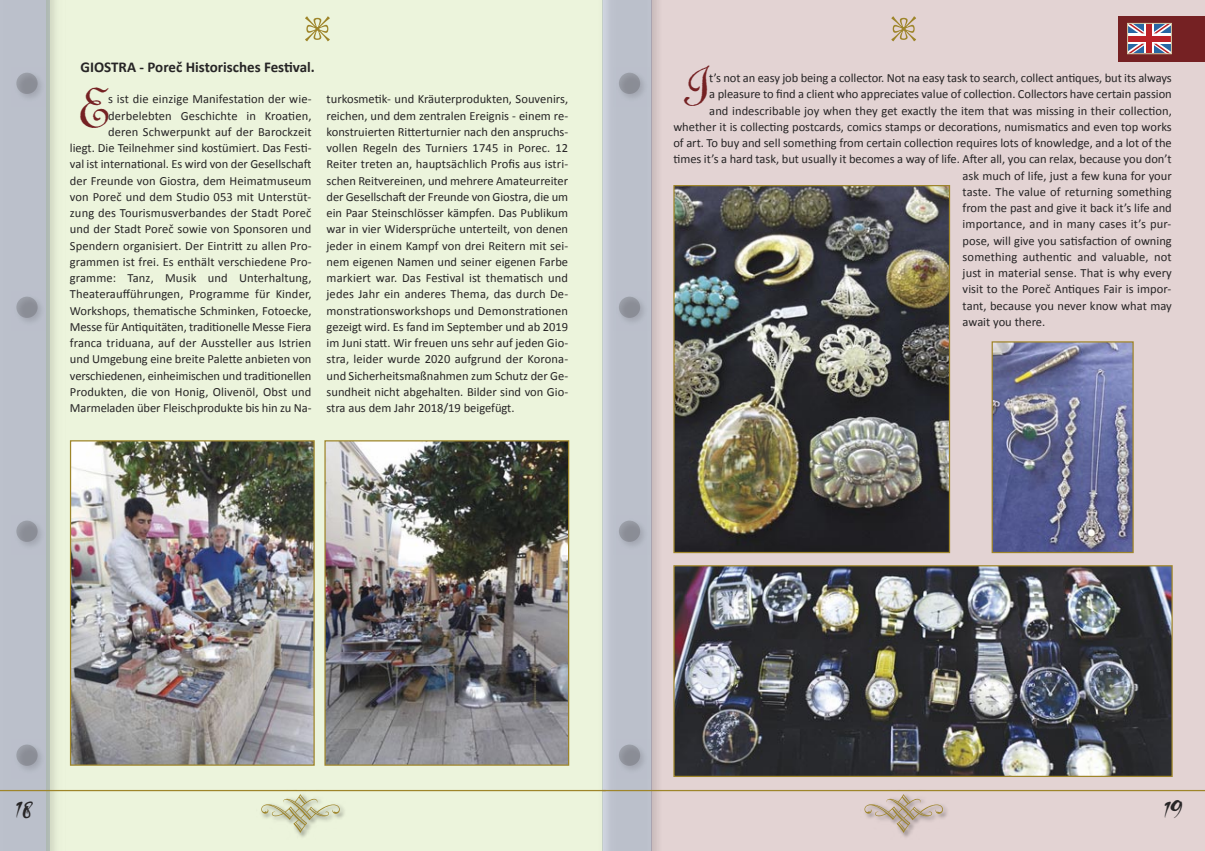
<style>
.page{position:relative;width:1205px;height:851px;background:#fff}
.page>*{position:absolute;margin:0;border:0;box-sizing:border-box;transform-origin:0 0}
.t1{font:41px "Annabel Antique Script";color:#752123}
.t2{font:700 15px "Calibri";color:#272526}
.t3{font:15px "Bonogoda";color:#272526}
.t4{font:12.5px/16.2px "Calibri";color:#272526;text-align:right}
</style>
<div class="page">
<div style="left:651px;top:0;width:554px;height:850px;background:#e3d3d3"></div>
<div style="left:46px;top:0;width:556px;height:850px;background:#ecf4dc"></div>
<img style="left:597px;top:0;width:71px;height:850px">
<div style="left:602px;top:0;width:49px;height:850px;background:#314a81;opacity:.2"></div>
<img style="left:614px;top:67px;width:38px;height:39px">
<div style="left:619px;top:73px;width:21px;height:21px;background:#272526;border-radius:50%;opacity:.2"></div>
<img style="left:614px;top:291px;width:38px;height:39px">
<div style="left:619px;top:296px;width:21px;height:22px;background:#272526;border-radius:50%;opacity:.2"></div>
<img style="left:614px;top:515px;width:38px;height:39px">
<div style="left:619px;top:520px;width:21px;height:22px;background:#272526;border-radius:50%;opacity:.2"></div>
<img style="left:614px;top:739px;width:38px;height:38px">
<div style="left:619px;top:744px;width:21px;height:21px;background:#272526;border-radius:50%;opacity:.2"></div>
<hr style="left:602px;top:789px;width:603px;height:2px;background:#9e852a">
<img style="left:860px;top:789px;width:92px;height:48px">
<svg style="left:864px;top:794px;width:79px;height:38px"></svg>
<img style="left:49px;top:0;width:16px;height:850px">
<div style="left:0;top:0;width:49px;height:850px;background:#bbc0cb"></div>
<img style="left:19px;top:67px;width:31px;height:39px">
<div style="left:16px;top:73px;width:22px;height:21px;background:#272526;border-radius:50%;opacity:.2"></div>
<img style="left:19px;top:291px;width:31px;height:39px">
<div style="left:16px;top:296px;width:22px;height:22px;background:#272526;border-radius:50%;opacity:.2"></div>
<img style="left:20px;top:515px;width:30px;height:39px">
<div style="left:16px;top:520px;width:22px;height:22px;background:#272526;border-radius:50%;opacity:.2"></div>
<img style="left:17px;top:739px;width:33px;height:38px">
<div style="left:16px;top:744px;width:22px;height:21px;background:#272526;border-radius:50%;opacity:.2"></div>
<hr style="left:0;top:789px;width:606px;height:2px;background:#9e852a">
<img style="left:257px;top:789px;width:92px;height:48px">
<svg style="left:261px;top:794px;width:79px;height:38px"></svg>
<svg style="left:891px;top:16px;width:25px;height:25px"></svg>
<svg style="left:305px;top:16px;width:25px;height:25px"></svg>
<div style="left:1118px;top:16px;width:87px;height:45px;background:#752123"></div>
<div style="left:1128px;top:33px;width:43px;height:11px;background:#fff"></div>
<div style="left:1144px;top:24px;width:10px;height:29px;background:#fff"></div>
<div style="left:1146px;top:24px;width:6px;height:29px;background:#bb2228"></div>
<div style="left:1128px;top:36px;width:43px;height:6px;background:#bb2228"></div>
<svg style="left:1129px;top:44px;width:15px;height:8px"></svg>
<svg style="left:1154px;top:44px;width:16px;height:8px"></svg>
<svg style="left:1129px;top:25px;width:15px;height:8px"></svg>
<svg style="left:1154px;top:25px;width:16px;height:8px"></svg>
<div style="left:1127px;top:23px;width:45px;height:31px;border:1px solid #d8ceaa"></div>
<img style="left:675px;top:567px;width:495px;height:207px">
<div style="left:673px;top:565px;width:499px;height:211px;border:1px solid #9e852a"></div>
<img style="left:993px;top:343px;width:138px;height:208px">
<div style="left:991px;top:341px;width:142px;height:212px;border:1px solid #9e852a"></div>
<img style="left:675px;top:187px;width:273px;height:364px">
<div style="left:673px;top:185px;width:277px;height:368px;border:1px solid #9e852a"></div>
<img style="left:72px;top:442px;width:241px;height:321px">
<div style="left:70px;top:440px;width:245px;height:325px;border:1px solid #9e852a"></div>
<img style="left:326px;top:442px;width:241px;height:321px">
<div style="left:324px;top:440px;width:245px;height:325px;border:1px solid #9e852a"></div>
<p class="t2" style="left:81px;top:61px;width:236px">GIOSTRA ‐ Poreč Historisches Festival.</p>
<p class="t1" style="left:684px;top:66px;width:27px">I</p>
<p class="t4" style="left:709px;top:70px;width:464px">t’s not an easy job being a collector. Not na easy task to search, collect antiques, but its always</p>
<p class="t1" style="left:81px;top:87px;width:29px">E</p>
<p class="t4" style="left:709px;top:86px;width:464px">a pleasure to find a client who appreciates value of collection. Collectors have certain passion</p>
<p class="t4" style="left:709px;top:102px;width:464px">and indescribable joy when they get exactly the item that was missing in their collection,</p>
<p class="t4" style="left:673px;top:118px;width:500px">whether it is collecting postcards, comics stamps or decorations, numismatics and even top works</p>
<p class="t4" style="left:673px;top:135px;width:500px">of art. To buy and sell something from certain collection requires lots of knowledge, and a lot of the</p>
<p class="t4" style="left:673px;top:151px;width:500px">times it’s a hard task, but usually it becomes a way of life. After all, you can relax, because you don’t</p>
<p class="t4" style="left:962px;top:167px;width:211px">ask much of life, just a few kuna for your</p>
<p class="t4" style="left:962px;top:183px;width:211px">taste. The value of returning something</p>
<p class="t4" style="left:962px;top:200px;width:211px">from the past and give it back it’s life and</p>
<p class="t4" style="left:962px;top:216px;width:210px">importance, and in many cases it’s pur-</p>
<p class="t4" style="left:962px;top:232px;width:211px">pose, will give you satisfaction of owning</p>
<p class="t4" style="left:962px;top:248px;width:211px">something authentic and valuable, not</p>
<p class="t4" style="left:962px;top:265px;width:211px">just in material sense. That is why every</p>
<p class="t4" style="left:962px;top:281px;width:210px">visit to the Poreč Antiques Fair is impor-</p>
<p class="t4" style="left:962px;top:297px;width:211px">tant, because you never know what may</p>
<p class="t4" style="left:962px;top:313px;width:84px">await you there.</p>
<p class="t4" style="left:70px;top:91px;width:243px">s ist die einzige Manifestation der wie&shy;derbelebten Geschichte in Kroatien,<br>deren Schwerpunkt auf der Barockzeit<br>liegt. Die Teilnehmer sind kostümiert. Das Festi&shy;val ist international. Es wird von der Gesellschaft der Freunde von Giostra, dem Heimatmuseum von Poreč und dem Studio 053 mit Unterstüt&shy;zung des Tourismusverbandes der Stadt Poreč und der Stadt Poreč sowie von Sponsoren und Spendern organisiert. Der Eintritt zu allen Pro&shy;grammen ist frei. Es enthält verschiedene Pro&shy;gramme: Tanz, Musik und Unterhaltung, Theateraufführungen, Programme für Kinder, Workshops, thematische Schminken, Fotoecke, Messe für Antiquitäten, traditionelle Messe Fiera franca triduana, auf der Aussteller aus Istrien und Umgebung eine breite Palette anbieten von verschiedenen, einheimischen und traditionellen Produkten, die von Honig, Olivenöl, Obst und Marmeladen über Fleischprodukte bis hin zu Na-</p>
<p class="t4" style="left:326px;top:91px;width:243px;text-align:justify">turkosmetik- und Kräuterprodukten, Souvenirs, reichen, und dem zentralen Ereignis - einem re&shy;konstruierten Ritterturnier nach den anspruchs&shy;vollen Regeln des Turniers 1745 in Porec. 12<br>Reiter treten an, hauptsächlich Profis aus istri&shy;schen Reitvereinen, und mehrere Amateurreiter der Gesellschaft der Freunde von Giostra, die um ein Paar Steinschlösser kämpfen. Das Publikum war in vier Widersprüche unterteilt, von denen jeder in einem Kampf von drei Reitern mit sei&shy;nem eigenen Namen und seiner eigenen Farbe markiert war. Das Festival ist thematisch und jedes Jahr ein anderes Thema, das durch De&shy;monstrationsworkshops und Demonstrationen gezeigt wird. Es fand im September und ab 2019 im Juni statt. Wir freuen uns sehr auf jeden Gio&shy;stra, leider wurde 2020 aufgrund der Korona&shy;und Sicherheitsmaßnahmen zum Schutz der Ge&shy;sundheit nicht abgehalten. Bilder sind von Gio&shy;stra aus dem Jahr 2018/19 beigefügt.</p>
<p class="t3" style="left:16px;top:804px;width:18px">18</p>
<p class="t3" style="left:1164px;top:804px;width:19px">19</p>
</div>
